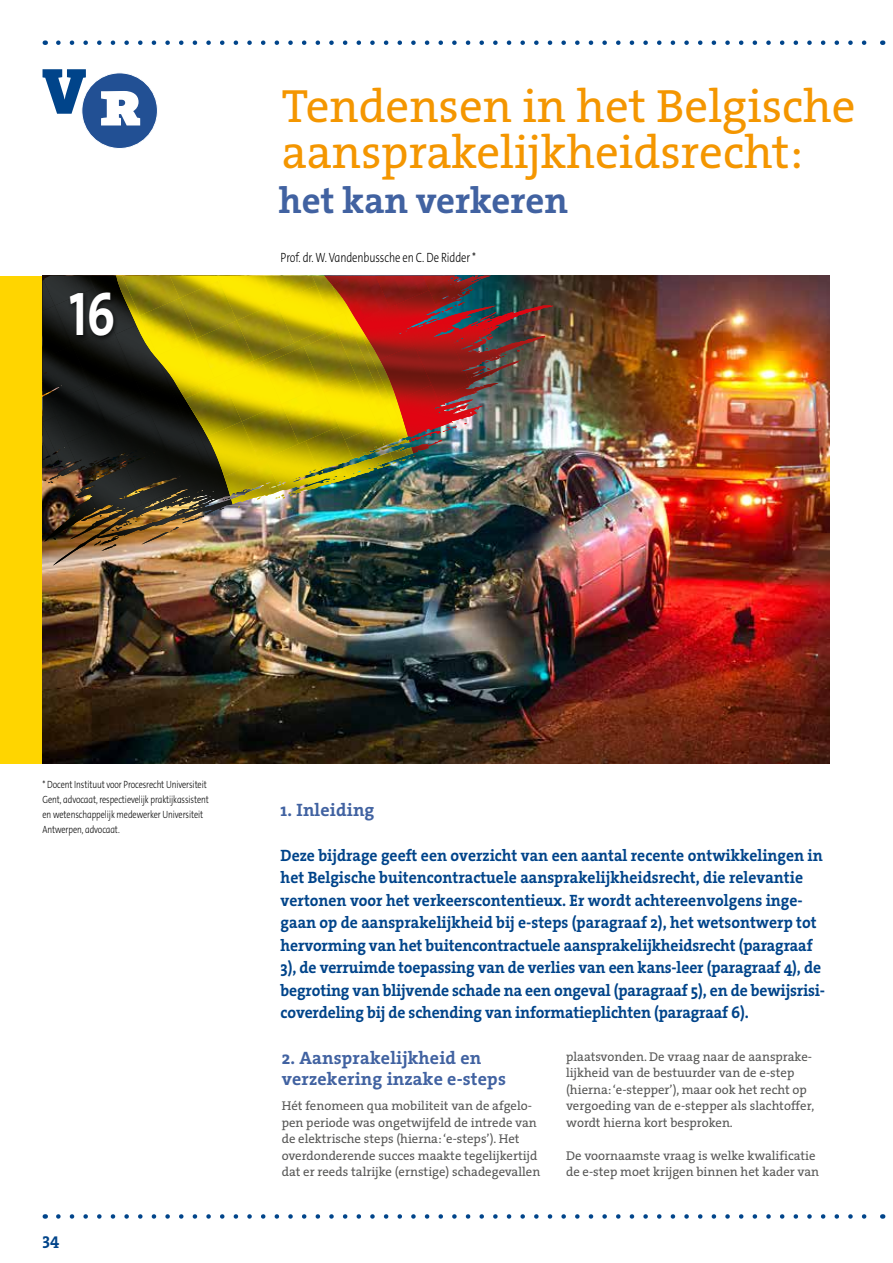
<style>
.page{position:relative;width:893px;height:1263px;background:#fff}
.page>*{position:absolute;margin:0;border:0;box-sizing:border-box;transform-origin:0 0}
.t1{font:700 62.1px "The Sans C4 s";color:#fff;scale:.79 1}
.t2{font:46.95px/46.5px "The Serif HP5 Plain";color:#f49600}
.t3{font:36.9px "The Serif HP7 Bld";color:#4162a1}
.t4{font:18px/21px "The Serif HP7 Bld";letter-spacing:.01em;color:#4162a1}
.t5{font:16.5px/22.5px "The Serif HP7 Bld";color:#00448a;scale:.95 1}
.t6{font:16.5px "The Serif HP7 Bld";color:#00448a}
.t7{font:300 13.5px "The Sans C4 s";letter-spacing:-.01em;color:#000;scale:.79 1}
.t8{font:12.75px/16.5px "The Serif HP5 Plain";color:#575756}
.t9{font:300 10.5px/15px "The Sans C4 s";letter-spacing:-.01em;color:#000;scale:.79 1}
</style>
<div class="page">
<svg style="left:58px;top:40px;width:809px;height:5px"></svg>
<svg style="left:58px;top:1214px;width:809px;height:5px"></svg>
<div style="left:82px;top:73px;width:75px;height:75px;background:#225094;border-radius:50%"></div>
<svg style="left:101px;top:91px;width:39px;height:34px"></svg>
<svg style="left:43px;top:69px;width:43px;height:45px"></svg>
<div style="left:0;top:276px;width:43px;height:488px;background:#ffd500"></div>
<img style="left:43px;top:276px;width:786px;height:488px">
<svg style="left:254px;top:458px;width:161px;height:22px"></svg>
<img style="left:209px;top:483px;width:24px;height:22px">
<img style="left:77px;top:483px;width:20px;height:31px">
<img style="left:75px;top:484px;width:11px;height:33px">
<img style="left:86px;top:483px;width:39px;height:14px">
<img style="left:126px;top:483px;width:42px;height:7px">
<img style="left:168px;top:483px;width:41px;height:24px">
<img style="left:69px;top:505px;width:11px;height:20px">
<img style="left:57px;top:519px;width:15px;height:14px">
<img style="left:44px;top:528px;width:15px;height:13px">
<img style="left:83px;top:528px;width:13px;height:17px">
<img style="left:69px;top:532px;width:19px;height:21px">
<img style="left:102px;top:510px;width:32px;height:22px">
<img style="left:53px;top:549px;width:25px;height:17px">
<img style="left:139px;top:507px;width:56px;height:24px">
<img style="left:194px;top:502px;width:29px;height:13px">
<svg style="left:43px;top:276px;width:181px;height:207px"></svg>
<img style="left:116px;top:276px;width:41px;height:87px">
<img style="left:122px;top:276px;width:48px;height:40px">
<img style="left:170px;top:276px;width:47px;height:22px">
<img style="left:140px;top:298px;width:39px;height:58px">
<img style="left:179px;top:281px;width:40px;height:57px">
<img style="left:219px;top:276px;width:45px;height:44px">
<img style="left:264px;top:276px;width:18px;height:27px">
<img style="left:157px;top:338px;width:24px;height:55px">
<img style="left:197px;top:320px;width:40px;height:5px">
<img style="left:237px;top:303px;width:39px;height:22px">
<img style="left:276px;top:285px;width:6px;height:40px">
<img style="left:181px;top:325px;width:101px;height:74px">
<img style="left:185px;top:381px;width:39px;height:56px">
<img style="left:224px;top:364px;width:40px;height:57px">
<img style="left:264px;top:346px;width:18px;height:58px">
<img style="left:207px;top:421px;width:52px;height:56px">
<img style="left:242px;top:404px;width:40px;height:57px">
<img style="left:224px;top:477px;width:30px;height:19px">
<img style="left:266px;top:458px;width:57px;height:33px">
<img style="left:305px;top:458px;width:48px;height:22px">
<img style="left:344px;top:458px;width:44px;height:1px">
<svg style="left:275px;top:495px;width:8px;height:3px"></svg>
<img style="left:295px;top:481px;width:29px;height:12px">
<img style="left:340px;top:473px;width:20px;height:8px">
<img style="left:503px;top:307px;width:37px;height:14px">
<img style="left:538px;top:305px;width:15px;height:5px">
<img style="left:499px;top:334px;width:6px;height:25px">
<img style="left:501px;top:336px;width:43px;height:16px">
<svg style="left:509px;top:360px;width:12px;height:6px"></svg>
<img style="left:282px;top:276px;width:217px;height:182px">
<div style="left:68px;top:290px;width:52px;height:52px;background:#000;opacity:.75"></div>
<h1 class="t1" style="left:69px;top:275px;width:60px">16</h1>
<h2 class="t2" style="left:282px;top:83px;width:575px">Tendensen in het Belgische aansprakelijkheidsrecht:</h2>
<h3 class="t3" style="left:279px;top:176px;width:291px">het kan verkeren</h3>
<p class="t7" style="left:281px;top:249px;width:249px">Prof. dr. W. Vandenbussche en C. De Ridder *</p>
<p class="t9" style="left:43px;top:777px;width:212px">* Docent Instituut voor Procesrecht Universiteit Gent, advocaat, respectievelijk praktijkassistent en wetenschappelijk medewerker Universiteit Antwerpen, advocaat.</p>
<p class="t6" style="left:43px;top:1229px;width:18px">34</p>
<p class="t4" style="left:281px;top:799px;width:95px">1. Inleiding</p>
<p class="t5" style="left:281px;top:844px;width:575px">Deze bijdrage geeft een overzicht van een aantal recente ontwikkelingen in het Belgische buitencontractuele aansprakelijkheidsrecht, die relevantie vertonen voor het verkeerscontentieux. Er wordt achtereenvolgens inge&shy;gaan op de aansprakelijkheid bij e-steps (paragraaf 2), het wetsontwerp tot hervorming van het buitencontractuele aansprakelijkheidsrecht (paragraaf 3), de verruimde toepassing van de verlies van een kans-leer (paragraaf 4), de begroting van blijvende schade na een ongeval (paragraaf 5), en de bewijsrisi&shy;coverdeling bij de schending van informatieplichten (paragraaf 6).</p>
<p class="t4" style="left:282px;top:1047px;width:226px">2. Aansprakelijkheid en verzekering inzake e-steps</p>
<p class="t8" style="left:282px;top:1097px;width:260px">Hét fenomeen qua mobiliteit van de afgelo&shy;pen periode was ongetwijfeld de intrede van de elektrische steps (hierna: ‘e-steps’). Het overdonderende succes maakte tegelijkertijd dat er reeds talrijke (ernstige) schadegevallen</p>
<p class="t8" style="left:566px;top:1048px;width:250px">plaatsvonden. De vraag naar de aansprake&shy;lijkheid van de bestuurder van de e-step (hierna: ‘e-stepper’), maar ook het recht op vergoeding van de e-stepper als slachtoffer, wordt hierna kort besproken.</p>
<p class="t8" style="left:566px;top:1147px;width:255px">De voornaamste vraag is welke kwalificatie de e-step moet krijgen binnen het kader van</p>
</div>
